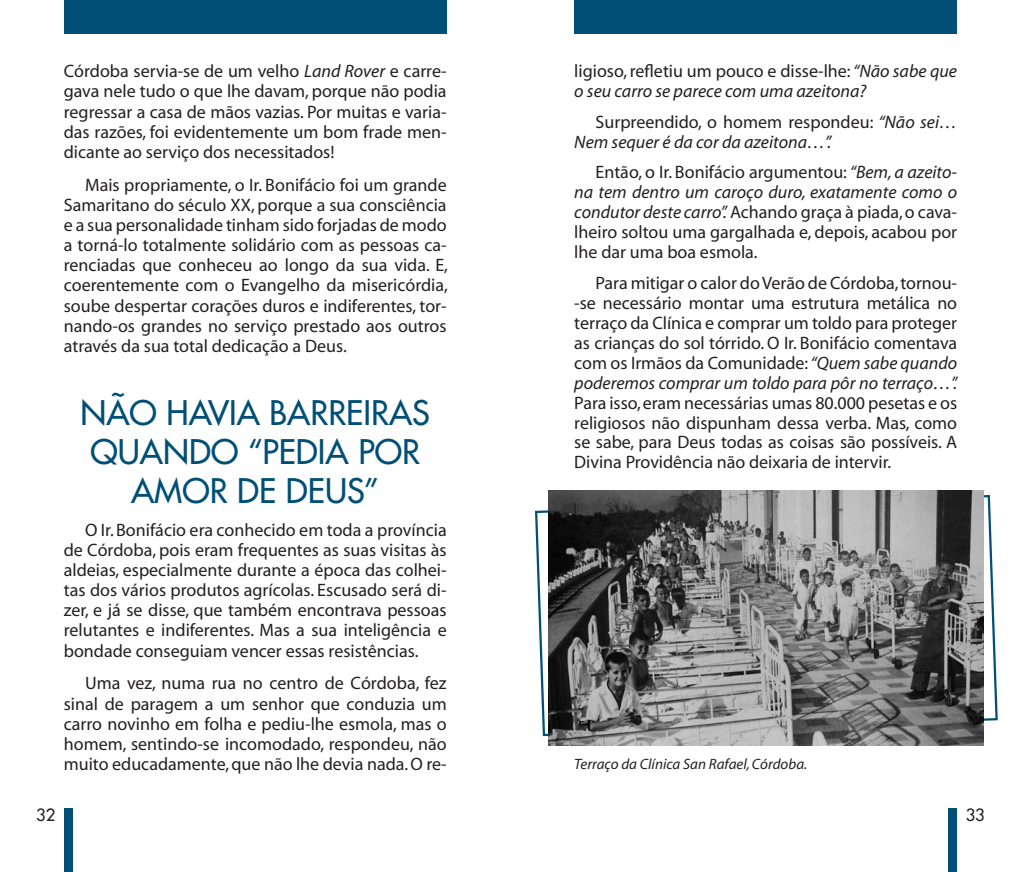
<style>
.page{position:relative;width:1021px;height:872px;background:#fff}
.page>*{position:absolute;margin:0;border:0;box-sizing:border-box;transform-origin:0 0}
.t1{font:33px/39.2px "Futura";color:#014f76;text-align:center}
.t2{font:18px/20.1px "Myriad";color:#231f20;text-align:justify}
.t3{font:italic 18px/20px "Myriad";color:#231f20}
.t4{font:16.5px "Futura";color:#231f20}
.t5{font:italic 15px "Myriad";color:#231f20}
.s1{font-style:italic}
.s2{font-style:normal}
</style>
<div class="page">
<div style="left:64px;top:808px;width:8px;height:64px;background:#014f76"></div>
<div style="left:948px;top:808px;width:9px;height:64px;background:#014f76"></div>
<div style="left:64px;top:0;width:382px;height:34px;background:#014f76"></div>
<div style="left:574px;top:0;width:383px;height:34px;background:#014f76"></div>
<svg style="left:535px;top:494px;width:463px;height:243px"></svg>
<img style="left:548px;top:490px;width:435px;height:255px">
<p class="t2" style="left:64px;top:62px;width:384px">Córdoba servia-se de um velho <span class="s1">Land Rover</span> e carre&shy;gava nele tudo o que lhe davam, porque não podia regressar a casa de mãos vazias. Por muitas e varia&shy;das razões, foi evidentemente um bom frade men&shy;dicante ao serviço dos necessitados!</p>
<p class="t2" style="left:64px;top:175px;width:385px;text-indent:21px">Mais propriamente, o Ir. Bonifácio foi um grande Samaritano do século XX, porque a sua consciência e a sua personalidade tinham sido forjadas de modo a torná-lo totalmente solidário com as pessoas ca&shy;renciadas que conheceu ao longo da sua vida. E, coerentemente com o Evangelho da misericórdia, soube despertar corações duros e indiferentes, tor&shy;nando-os grandes no serviço prestado aos outros através da sua total dedicação a Deus.</p>
<h1 class="t1" style="left:80px;top:392px;width:351px">NÃO HAVIA BARREIRAS<br>QUANDO “PEDIA POR<br>AMOR DE DEUS”</h1>
<p class="t2" style="left:64px;top:520px;width:384px;text-indent:21px">O Ir. Bonifácio era conhecido em toda a província de Córdoba, pois eram frequentes as suas visitas às aldeias, especialmente durante a época das colhei&shy;tas dos vários produtos agrícolas. Escusado será di&shy;zer, e já se disse, que também encontrava pessoas relutantes e indiferentes. Mas a sua inteligência e bondade conseguiam vencer essas resistências.</p>
<p class="t2" style="left:64px;top:674px;width:384px;text-indent:21px">Uma vez, numa rua no centro de Córdoba, fez sinal de paragem a um senhor que conduzia um carro novinho em folha e pediu-lhe esmola, mas o homem, sentindo-se incomodado, respondeu, não muito educadamente, que não lhe devia nada. O re-</p>
<p class="t3" style="left:574px;top:62px;width:384px"><span class="s2">ligioso, refletiu um pouco e disse-lhe:</span> “Não sabe que o seu carro se parece com uma azeitona?</p>
<p class="t3" style="left:574px;top:113px;width:384px;text-indent:21px"><span class="s2">Surpreendido, o homem respondeu:</span> “Não sei…<br>Nem sequer é da cor da azeitona…”.</p>
<p class="t2" style="left:574px;top:163px;width:384px;text-indent:21px">Então, o Ir. Bonifácio argumentou: <span class="s1">“Bem, a azeito&shy;na tem dentro um caroço duro, exatamente como o condutor deste carro”.</span> Achando graça à piada, o cava&shy;lheiro soltou uma gargalhada e, depois, acabou por lhe dar uma boa esmola.</p>
<p class="t2" style="left:574px;top:274px;width:384px;text-indent:21px">Para mitigar o calor do Verão de Córdoba, tornou--se necessário montar uma estrutura metálica no terraço da Clínica e comprar um toldo para proteger as crianças do sol tórrido. O Ir. Bonifácio comentava com os Irmãos da Comunidade: <span class="s1">“Quem sabe quando poderemos comprar um toldo para pôr no terraço…”.</span></p>
<p class="t2" style="left:574px;top:393px;width:384px">Para isso, eram necessárias umas 80.000 pesetas e os religiosos não dispunham dessa verba. Mas, como se sabe, para Deus todas as coisas são possíveis. A Divina Providência não deixaria de intervir.</p>
<p class="t5" style="left:574px;top:757px;width:234px">Terraço da Clínica San Rafael, Córdoba.</p>
<p class="t4" style="left:36px;top:804px;width:21px">32</p>
<p class="t4" style="left:965px;top:804px;width:21px">33</p>
</div>
